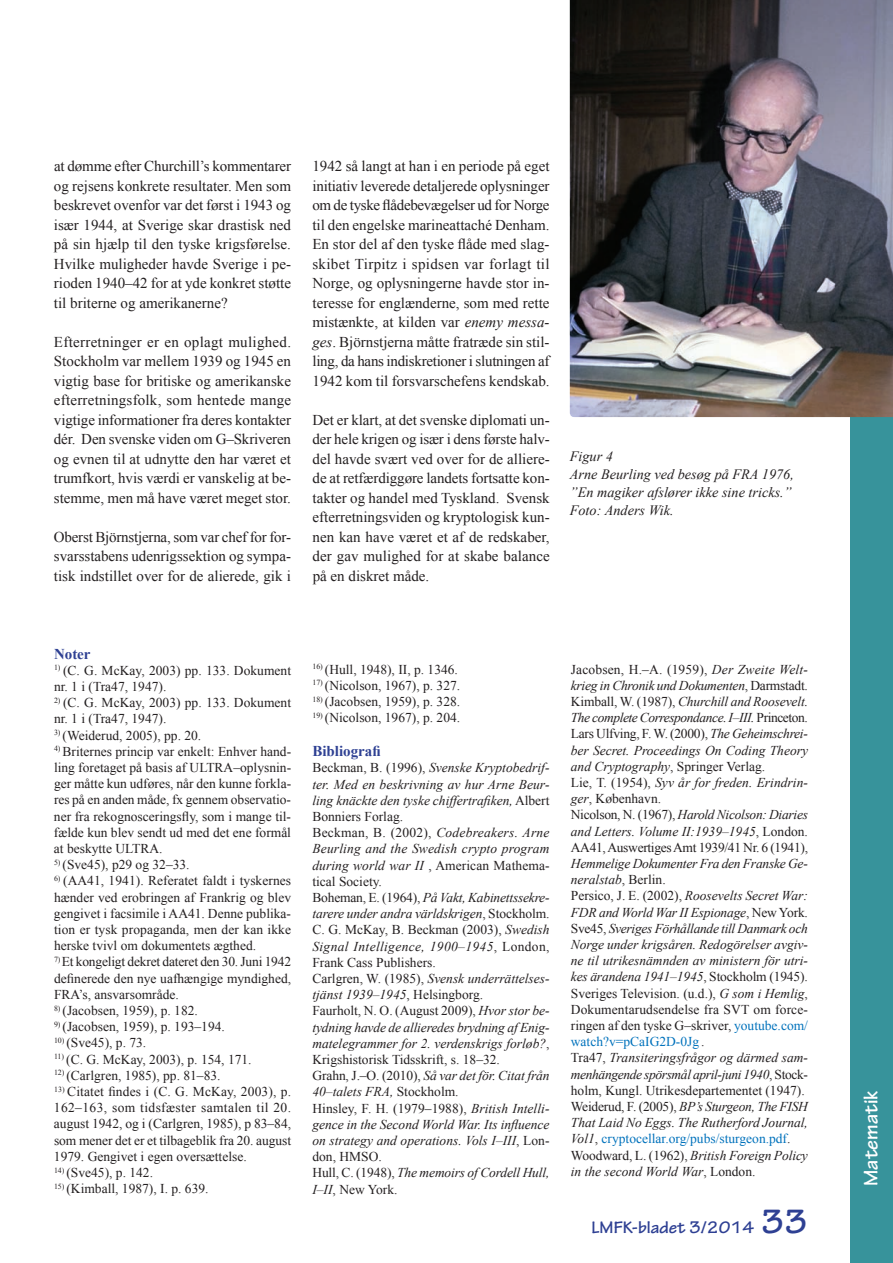
<style>
.page{position:relative;width:893px;height:1263px;background:#fff}
.page>*{position:absolute;margin:0;border:0;box-sizing:border-box;transform-origin:0 0}
.t1{font:700 21px "Tekton Pro";color:#fff}
.t2{font:700 18px "Tekton Pro";color:#2e4093}
.t3{font:15px/19.5px "Times New Roman";color:#231f20;text-align:justify}
.t4{font:700 15px "Times New Roman";color:#2e4093}
.t5{font:italic 14.25px/18px "Times New Roman";color:#231f20}
.t6{font:italic 13.5px/16.2px "Times New Roman";color:#231f20}
.t7{font:13.5px/16.2px "Times New Roman";color:#231f20;text-align:justify}
.s1{font-style:italic}
.s2{font-style:normal}
.s3{font-style:normal;color:#0072bc}
.s4{font-size:36px}
</style>
<div class="page">
<div style="left:850px;top:0;width:43px;height:1263px;background:#37939b"></div>
<img style="left:570px;top:0;width:323px;height:417px">
<p class="t3" style="left:54px;top:156px;width:239px">at dømme efter Churchill’s kommentarer og rejsens konkrete resultater. Men som beskrevet ovenfor var det først i 1943 og især 1944, at Sverige skar drastisk ned på sin hjælp til den tyske krigsførelse.<br>Hvilke muligheder havde Sverige i pe&shy;rioden 1940–42 for at yde konkret støtte til briterne og amerikanerne?</p>
<p class="t3" style="left:54px;top:331px;width:239px">Efterretninger er en oplagt mulighed.<br>Stockholm var mellem 1939 og 1945 en vigtig base for britiske og amerikanske efterretningsfolk, som hentede mange vigtige informationer fra deres kontakter dér. Den svenske viden om G–Skriveren og evnen til at udnytte den har været et trumfkort, hvis værdi er vanskelig at be&shy;stemme, men må have været meget stor.</p>
<p class="t3" style="left:54px;top:526px;width:239px">Oberst Björnstjerna, som var chef for for&shy;svarsstabens udenrigssektion og sympa&shy;tisk indstillet over for de alierede, gik i</p>
<p class="t3" style="left:312px;top:156px;width:239px">1942 så langt at han i en periode på eget initiativ leverede detaljerede oplysninger om de tyske flådebevægelser ud for Norge til den engelske marineattaché Denham.<br>En stor del af den tyske flåde med slag&shy;skibet Tirpitz i spidsen var forlagt til Norge, og oplysningerne havde stor in&shy;teresse for englænderne, som med rette mistænkte, at kilden var <span class="s1">enemy messa&shy;ges</span>. Björnstjerna måtte fratræde sin stil&shy;ling, da hans indiskretioner i slutningen af 1942 kom til forsvarschefens kendskab.</p>
<p class="t3" style="left:313px;top:409px;width:239px">Det er klart, at det svenske diplomati un&shy;der hele krigen og især i dens første halv&shy;del havde svært ved over for de alliere&shy;de at retfærdiggøre landets fortsatte kon&shy;takter og handel med Tyskland. Svensk efterretningsviden og kryptologisk kun&shy;nen kan have været et af de redskaber, der gav mulighed for at skabe balance på en diskret måde.</p>
<p class="t5" style="left:570px;top:447px;width:226px">Figur 4<br>Arne Beurling ved besøg på FRA 1976, ”En magiker afslører ikke sine tricks.”<br>Foto: Anders Wik.</p>
<p class="t4" style="left:54px;top:643px;width:38px">Noter</p>
<p class="t7" style="left:54px;top:662px;width:239px"><sup>1)</sup> (C. G. McKay, 2003) pp. 133. Dokument nr. 1 i (Tra47, 1947).</p>
<p class="t7" style="left:54px;top:694px;width:239px"><sup>2)</sup> (C. G. McKay, 2003) pp. 133. Dokument nr. 1 i (Tra47, 1947).</p>
<p class="t7" style="left:54px;top:727px;width:149px"><sup>3)</sup> (Weiderud, 2005), pp. 20.</p>
<p class="t7" style="left:54px;top:743px;width:239px"><sup>4)</sup> Briternes princip var enkelt: Enhver hand&shy;ling foretaget på basis af ULTRA–oplysnin&shy;ger måtte kun udføres, når den kunne forkla&shy;res på en anden måde, fx gennem observatio&shy;ner fra rekognosceringsfly, som i mange til&shy;fælde kun blev sendt ud med det ene formål at beskytte ULTRA.</p>
<p class="t7" style="left:54px;top:856px;width:137px"><sup>5)</sup> (Sve45), p29 og 32–33.</p>
<p class="t7" style="left:54px;top:872px;width:239px"><sup>6)</sup> (AA41, 1941). Referatet faldt i tyskernes hænder ved erobringen af Frankrig og blev gengivet i facsimile i AA41. Denne publika&shy;tion er tysk propaganda, men der kan ikke herske tvivl om dokumentets ægthed.</p>
<p class="t7" style="left:54px;top:953px;width:239px"><sup>7)</sup> Et kongeligt dekret dateret den 30. Juni 1942 definerede den nye uafhængige myndighed, FRA’s, ansvarsområde.</p>
<p class="t7" style="left:54px;top:1002px;width:145px"><sup>8)</sup> (Jacobsen, 1959), p. 182.</p>
<p class="t7" style="left:54px;top:1018px;width:172px"><sup>9)</sup> (Jacobsen, 1959), p. 193–194.</p>
<p class="t7" style="left:54px;top:1034px;width:94px"><sup>10)</sup> (Sve45), p. 73.</p>
<p class="t7" style="left:54px;top:1051px;width:199px"><sup>11)</sup> (C. G. McKay, 2003), p. 154, 171.</p>
<p class="t7" style="left:54px;top:1067px;width:168px"><sup>12)</sup> (Carlgren, 1985), pp. 81–83.</p>
<p class="t7" style="left:54px;top:1083px;width:239px"><sup>13)</sup> Citatet findes i (C. G. McKay, 2003), p.<br>162–163, som tidsfæster samtalen til 20. august 1942, og i (Carlgren, 1985), p 83–84, som mener det er et tilbageblik fra 20. august 1979. Gengivet i egen oversættelse.</p>
<p class="t7" style="left:54px;top:1164px;width:101px"><sup>14)</sup> (Sve45), p. 142.</p>
<p class="t7" style="left:54px;top:1180px;width:156px"><sup>15)</sup> (Kimball, 1987), I. p. 639.</p>
<p class="t7" style="left:312px;top:661px;width:147px"><sup>16)</sup> (Hull, 1948), II, p. 1346.</p>
<p class="t7" style="left:312px;top:677px;width:149px"><sup>17)</sup> (Nicolson, 1967), p. 327.</p>
<p class="t7" style="left:312px;top:693px;width:149px"><sup>18)</sup> (Jacobsen, 1959), p. 328.</p>
<p class="t7" style="left:312px;top:709px;width:149px"><sup>19)</sup> (Nicolson, 1967), p. 204.</p>
<p class="t4" style="left:312px;top:741px;width:70px">Bibliografi</p>
<p class="t6" style="left:312px;top:759px;width:239px"><span class="s2">Beckman, B. (1996),</span> Svenske Kryptobedrif&shy;ter. Med en beskrivning av hur Arne Beur&shy;ling knäckte den tyske chiffertrafiken, <span class="s2">Albert Bonniers Forlag.<br>Beckman, B. (2002),</span> Codebreakers. Arne Beurling and the Swedish crypto program during world war II <span class="s2">, American Mathema&shy;tical Society.<br>Boheman, E. (1964),</span> På Vakt, Kabinettssekre&shy;tarere under andra världskrigen<span class="s2">, Stockholm.<br>C. G. McKay, B. Beckman (2003),</span> Swedish Signal Intelligence, 1900–1945<span class="s2">, London, Frank Cass Publishers.<br>Carlgren, W. (1985),</span> Svensk underrättelses&shy;tjänst 1939–1945<span class="s2">, Helsingborg.<br>Faurholt, N. O. (August 2009),</span> Hvor stor be&shy;tydning havde de allieredes brydning af Enig&shy;matelegrammer for 2. verdenskrigs forløb?<span class="s2">, Krigshistorisk Tidsskrift, s. 18–32.<br>Grahn, J.–O. (2010),</span> Så var det för. Citat från 40–talets FRA, <span class="s2">Stockholm.<br>Hinsley, F. H. (1979–1988),</span> British Intelli&shy;gence in the Second World War. Its influence on strategy and operations. Vols I–III<span class="s2">, Lon&shy;don, HMSO.<br>Hull, C. (1948),</span> The memoirs of Cordell Hull, I–II<span class="s2">, New York.</span></p>
<p class="t6" style="left:571px;top:661px;width:239px"><span class="s2">Jacobsen, H.–A. (1959),</span> Der Zweite Welt&shy;krieg in Chronik und Dokumenten<span class="s2">, Darmstadt.<br>Kimball, W. (1987),</span> Churchill and Roosevelt.<br>The complete Correspondance. I–III. <span class="s2">Princeton.<br>Lars Ulfving, F. W. (2000),</span> The Geheimschrei&shy;ber Secret. Proceedings On Coding Theory and Cryptography<span class="s2">, Springer Verlag.<br>Lie, T. (1954),</span> Syv år for freden. Erindrin&shy;ger<span class="s2">, København.<br>Nicolson, N. (1967),</span> Harold Nicolson: Diaries and Letters. Volume II:1939–1945<span class="s2">, London.<br>AA41,AuswertigesAmt 1939/41 Nr. 6 (1941),</span></p>
<p class="t6" style="left:571px;top:855px;width:239px">Hemmelige Dokumenter Fra den Franske Ge&shy;neralstab<span class="s2">, Berlin.<br>Persico, J. E. (2002),</span> Roosevelts Secret War:<br>FDR and World War II Espionage<span class="s2">, NewYork.<br>Sve45,</span> Sveriges Förhållande till Danmark och Norge under krigsåren. Redogörelser avgiv&shy;ne til utrikesnämnden av ministern för utri&shy;kes ärandena 1941–1945<span class="s2">, Stockholm (1945).<br>Sveriges Television. (u.d.),</span> G som i Hemlig<span class="s2">, Dokumentarudsendelse fra SVT om force&shy;ringen af den tyske G–skriver,</span> <span class="s3">youtube.com/ watch?v=pCaIG2D-0Jg</span> <span class="s2">.<br>Tra47,</span> Transiteringsfrågor og därmed sam&shy;menhängende spörsmål april-juni 1940<span class="s2">, Stock&shy;holm, Kungl. Utrikesdepartementet (1947).<br>Weiderud, F. (2005),</span> BP’s Sturgeon, The FISH That Laid No Eggs. The Rutherford Journal, Vol1<span class="s2">,</span> <span class="s3">cryptocellar.org/pubs/sturgeon.pdf</span><span class="s2">.<br>Woodward, L. (1962),</span> British Foreign Policy in the second World War<span class="s2">, London.</span></p>
<h2 class="t2" style="left:591px;top:1217px;width:218px">LMFK-bladet 3/2014 <span class="s4">33</span></h2>
<h1 class="t1" style="left:858px;top:1194px;width:97px;rotate:-90deg">Matematik</h1>
</div>
